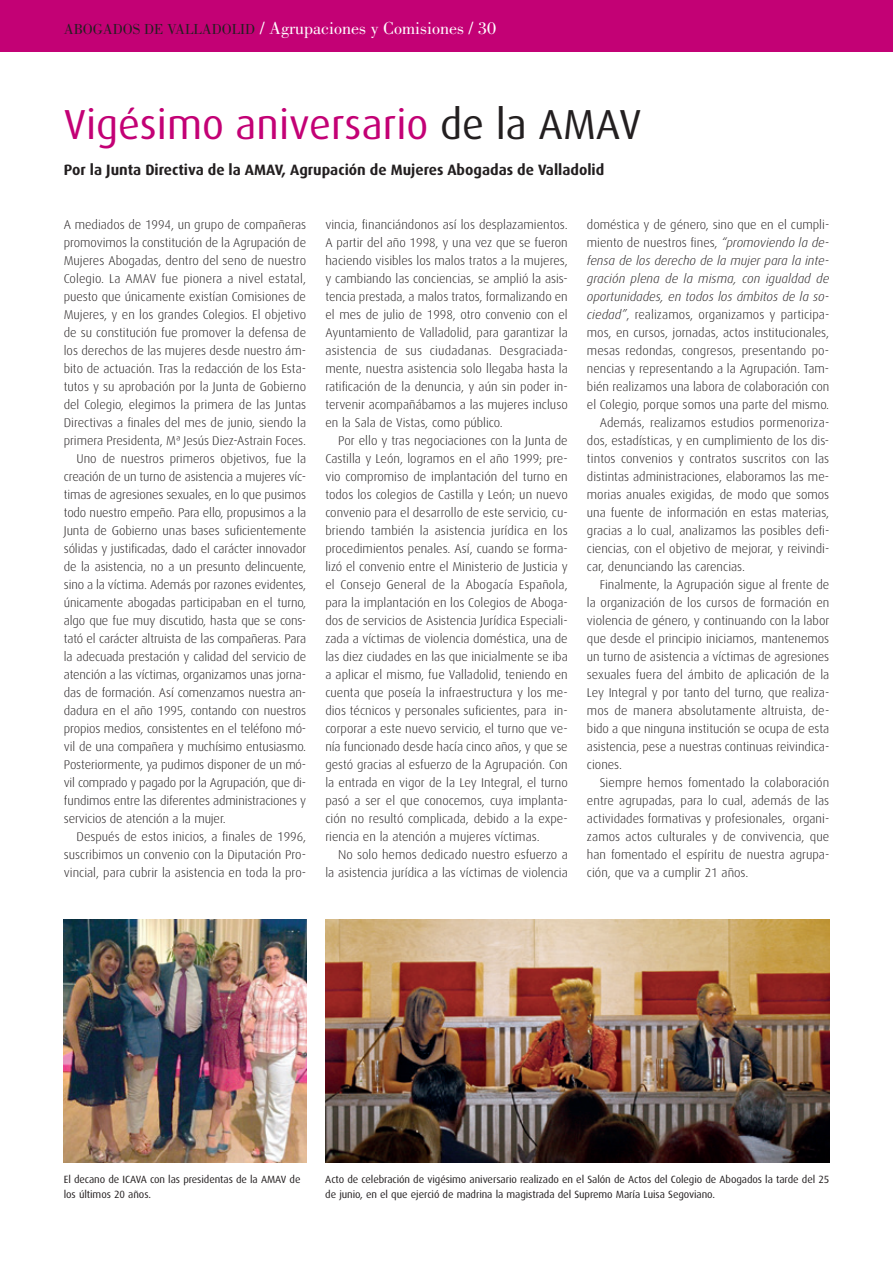
<style>
.page{position:relative;width:893px;height:1263px;background:#fff}
.page>*{position:absolute;margin:0;border:0;box-sizing:border-box;transform-origin:0 0}
.t1{font:42px "Dax";color:#c30175}
.t2{font:18px "Bodoni Std";color:#fff}
.t3{font:700 15px "Dax";color:#231f20}
.t4{font:300 12.75px/18px "Dax";color:#231f20;text-align:justify}
.t5{font:italic 300 12.75px "Dax";color:#231f20}
.t6{font:10.5px/15px "Dax";letter-spacing:-.01em;color:#231f20}
.s1{font-size:15px;color:#231f20}
.s2{color:#231f20}
.s3{font-style:italic}
</style>
<div class="page">
<div style="left:0;top:0;width:893px;height:51px;background:#c30175"></div>
<img style="left:64px;top:920px;width:242px;height:242px">
<img style="left:325px;top:920px;width:504px;height:242px">
<h2 class="t2" style="left:64px;top:18px;width:434px"><span class="s1">ABOGADOS DE VALLADOLID</span> / Agrupaciones y Comisiones / 30</h2>
<h1 class="t1" style="left:64px;top:101px;width:579px">Vigésimo aniversario <span class="s2">de la AMAV</span></h1>
<p class="t3" style="left:64px;top:161px;width:192px">Por la Junta Directiva de la AMAV</p>
<p class="t3" style="left:282px;top:161px;width:324px">, Agrupación de Mujeres Abogadas de Valladolid</p>
<p class="t4" style="left:64px;top:216px;width:244px">A mediados de 1994, un grupo de compañeras promovimos la constitución de la Agrupación de Mujeres Abogadas, dentro del seno de nuestro Colegio. La Amav</p>
<p class="t4" style="left:162px;top:270px;width:146px">fue pionera a nivel estatal,</p>
<p class="t4" style="left:64px;top:288px;width:244px">puesto que únicamente existían Comisiones de</p>
<p class="t4" style="left:64px;top:306px;width:244px">Mujeres, y en los grandes Colegios. El objetivo</p>
<p class="t4" style="left:64px;top:324px;width:244px">de su constitución fue promover la defensa de</p>
<p class="t4" style="left:64px;top:342px;width:244px">los derechos de las mujeres desde nuestro ám-</p>
<p class="t4" style="left:64px;top:360px;width:244px">bito de actuación. Tras la redacción de los Esta-</p>
<p class="t4" style="left:64px;top:378px;width:244px">tutos y su aprobación por la Junta de Gobierno</p>
<p class="t4" style="left:64px;top:396px;width:244px">del Colegio, elegimos la primera de las Juntas</p>
<p class="t4" style="left:64px;top:414px;width:244px">Directivas a finales del mes de junio, siendo la</p>
<p class="t4" style="left:64px;top:432px;width:244px">primera Presidenta, Mª Jesús Diez-Astrain Foces.</p>
<p class="t4" style="left:77px;top:450px;width:231px">Uno de nuestros primeros objetivos, fue la</p>
<p class="t4" style="left:64px;top:468px;width:244px">creación de un turno de asistencia a mujeres víc-</p>
<p class="t4" style="left:64px;top:486px;width:244px">timas de agresiones sexuales, en lo que pusimos</p>
<p class="t4" style="left:64px;top:504px;width:244px">todo nuestro empeño. Para ello, propusimos a la</p>
<p class="t4" style="left:64px;top:522px;width:244px">Junta de Gobierno unas bases suficientemente</p>
<p class="t4" style="left:64px;top:540px;width:244px">sólidas y justificadas, dado el carácter innovador</p>
<p class="t4" style="left:64px;top:558px;width:244px">de la asistencia, no a un presunto delincuente,</p>
<p class="t4" style="left:64px;top:576px;width:244px">sino a la víctima. Además por razones evidentes,</p>
<p class="t4" style="left:64px;top:594px;width:244px">únicamente abogadas participaban en el turno,</p>
<p class="t4" style="left:64px;top:612px;width:244px">algo que fue muy discutido, hasta que se cons-</p>
<p class="t4" style="left:64px;top:630px;width:244px">tató el carácter altruista de las compañeras. Para</p>
<p class="t4" style="left:64px;top:648px;width:244px">la adecuada prestación y calidad del servicio de</p>
<p class="t4" style="left:64px;top:666px;width:244px">atención a las víctimas, organizamos unas jorna-</p>
<p class="t4" style="left:64px;top:684px;width:244px">das de formación. Así comenzamos nuestra an-</p>
<p class="t4" style="left:64px;top:702px;width:244px">dadura en el año 1995, contando con nuestros</p>
<p class="t4" style="left:64px;top:720px;width:244px">propios medios, consistentes en el teléfono mó-</p>
<p class="t4" style="left:64px;top:738px;width:244px">vil de una compañera y muchísimo entusiasmo.</p>
<p class="t4" style="left:64px;top:756px;width:244px">Posteriormente, ya pudimos disponer de un mó-</p>
<p class="t4" style="left:64px;top:774px;width:244px">vil comprado y pagado por la Agrupación, que di-</p>
<p class="t4" style="left:64px;top:792px;width:244px">fundimos entre las diferentes administraciones y</p>
<p class="t4" style="left:64px;top:810px;width:163px">servicios de atención a la mujer.</p>
<p class="t4" style="left:77px;top:828px;width:231px">Después de estos inicios, a finales de 1996,</p>
<p class="t4" style="left:64px;top:846px;width:244px">suscribimos un convenio con la Diputación Pro-</p>
<p class="t4" style="left:64px;top:864px;width:244px">vincial, para cubrir la asistencia en toda la pro-</p>
<p class="t4" style="left:325px;top:216px;width:244px">vincia, financiándonos así los desplazamientos.<br>A partir del año 1998, y una vez que se fueron haciendo visibles los malos tratos a la mujeres, y cambiando las conciencias, se amplió la asis&shy;tencia prestada, a malos tratos, formalizando en el mes de julio de 1998, otro convenio con el Ayuntamiento de Valladolid, para garantizar la asistencia de sus ciudadanas. Desgraciada&shy;mente, nuestra asistencia solo llegaba hasta la ratificación de la denuncia, y aún sin poder in&shy;tervenir acompañábamos a las mujeres incluso en la Sala de Vistas, como público.</p>
<p class="t4" style="left:325px;top:432px;width:244px;text-indent:13px">Por ello y tras negociaciones con la Junta de Castilla y León, logramos en el año 1999; pre&shy;vio compromiso de implantación del turno en todos los colegios de Castilla y León; un nuevo convenio para el desarrollo de este servicio, cu&shy;briendo también la asistencia jurídica en los procedimientos penales. Así, cuando se forma&shy;lizó el convenio entre el Ministerio de Justicia y el Consejo General de la Abogacía Española, para la implantación en los Colegios de Aboga&shy;dos de servicios de Asistencia Jurídica Especiali&shy;zada a víctimas de violencia doméstica, una de las diez ciudades en las que inicialmente se iba a aplicar el mismo, fue Valladolid, teniendo en cuenta que poseía la infraestructura y los me&shy;dios técnicos y personales suficientes, para in&shy;corporar a este nuevo servicio, el turno que ve&shy;nía funcionado desde hacía cinco años, y que se gestó gracias al esfuerzo de la Agrupación. Con la entrada en vigor de la Ley Integral, el turno pasó a ser el que conocemos, cuya implanta&shy;ción no resultó complicada, debido a la expe&shy;riencia en la atención a mujeres víctimas.</p>
<p class="t4" style="left:325px;top:846px;width:244px;text-align:right">No solo hemos dedicado nuestro esfuerzo a<br>la asistencia jurídica a las víctimas de violencia</p>
<p class="t4" style="left:587px;top:216px;width:244px">doméstica y de género, sino que en el cumpli-</p>
<p class="t4" style="left:587px;top:234px;width:244px">miento de nuestros fines, <span class="s3">“promoviendo la de-</span></p>
<p class="t5" style="left:587px;top:254px;width:244px">fensa de los derecho de la mujer para la inte-</p>
<p class="t5" style="left:587px;top:272px;width:244px">gración plena de la misma, con igualdad de</p>
<p class="t5" style="left:587px;top:290px;width:244px">oportunidades, en todos los ámbitos de la so-</p>
<p class="t4" style="left:587px;top:306px;width:244px"><span class="s3">ciedad”</span>, realizamos, organizamos y participa-</p>
<p class="t4" style="left:587px;top:324px;width:244px">mos, en cursos, jornadas, actos institucionales,</p>
<p class="t4" style="left:587px;top:342px;width:244px">mesas redondas, congresos, presentando po-</p>
<p class="t4" style="left:587px;top:360px;width:244px">nencias y representando a la Agrupación. Tam-</p>
<p class="t4" style="left:587px;top:378px;width:244px">bién realizamos una labora de colaboración con</p>
<p class="t4" style="left:587px;top:396px;width:244px">el Colegio, porque somos una parte del mismo.</p>
<p class="t4" style="left:600px;top:414px;width:231px">Además, realizamos estudios pormenoriza-</p>
<p class="t4" style="left:587px;top:432px;width:244px">dos, estadísticas, y en cumplimiento de los dis-</p>
<p class="t4" style="left:587px;top:450px;width:244px">tintos convenios y contratos suscritos con las</p>
<p class="t4" style="left:587px;top:468px;width:244px">distintas administraciones, elaboramos las me-</p>
<p class="t4" style="left:587px;top:486px;width:244px">morias anuales exigidas, de modo que somos</p>
<p class="t4" style="left:587px;top:504px;width:244px">una fuente de información en estas materias,</p>
<p class="t4" style="left:587px;top:522px;width:244px">gracias a lo cual, analizamos las posibles defi-</p>
<p class="t4" style="left:587px;top:540px;width:244px">ciencias, con el objetivo de mejorar, y reivindi-</p>
<p class="t4" style="left:587px;top:558px;width:160px">car, denunciando las carencias.</p>
<p class="t4" style="left:600px;top:576px;width:231px">Finalmente, la Agrupación sigue al frente de</p>
<p class="t4" style="left:587px;top:594px;width:244px">la organización de los cursos de formación en</p>
<p class="t4" style="left:587px;top:612px;width:244px">violencia de género, y continuando con la labor</p>
<p class="t4" style="left:587px;top:630px;width:244px">que desde el principio iniciamos, mantenemos</p>
<p class="t4" style="left:587px;top:648px;width:244px">un turno de asistencia a víctimas de agresiones</p>
<p class="t4" style="left:587px;top:666px;width:244px">sexuales fuera del ámbito de aplicación de la</p>
<p class="t4" style="left:587px;top:684px;width:244px">Ley Integral y por tanto del turno, que realiza-</p>
<p class="t4" style="left:587px;top:702px;width:244px">mos de manera absolutamente altruista, de-</p>
<p class="t4" style="left:587px;top:720px;width:244px">bido a que ninguna institución se ocupa de esta</p>
<p class="t4" style="left:587px;top:738px;width:244px">asistencia, pese a nuestras continuas reivindica-</p>
<p class="t4" style="left:587px;top:756px;width:37px">ciones.</p>
<p class="t4" style="left:600px;top:774px;width:231px">Siempre hemos fomentado la colaboración</p>
<p class="t4" style="left:587px;top:792px;width:244px">entre agrupadas, para lo cual, además de las</p>
<p class="t4" style="left:587px;top:810px;width:244px">actividades formativas y profesionales, organi-</p>
<p class="t4" style="left:587px;top:828px;width:244px">zamos actos culturales y de convivencia, que</p>
<p class="t4" style="left:587px;top:846px;width:244px">han fomentado el espíritu de nuestra agrupa-</p>
<p class="t4" style="left:587px;top:864px;width:163px">ción, que va a cumplir 21 años.</p>
<p class="t6" style="left:64px;top:1172px;width:238px">El decano de ICAVA con las presidentas de la AMAV de los últimos 20 años.</p>
<p class="t6" style="left:325px;top:1172px;width:506px">Acto de celebración de vigésimo aniversario realizado en el Salón de Actos del Colegio de Abogados la tarde del 25 de junio, en el que ejerció de madrina la magistrada del Supremo María Luisa Segoviano.</p>
</div>
